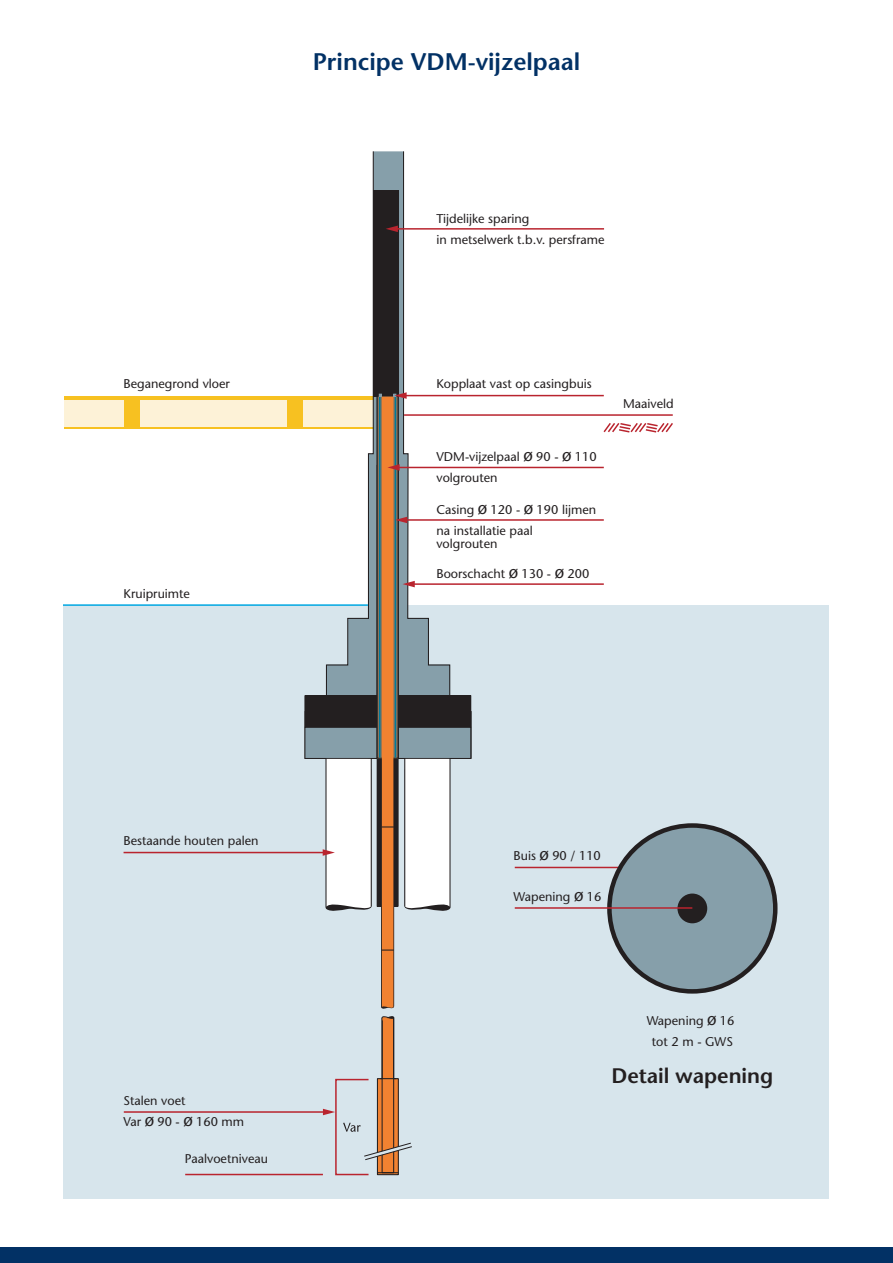
<style>
.page{position:relative;width:893px;height:1263px;background:#fff}
.page>*{position:absolute;margin:0;border:0;box-sizing:border-box;transform-origin:0 0}
.t1{font:600 24px "Stone Sans";color:#023165}
.t2{font:600 21px "Stone Sans";color:#231f20}
.t3{font:12.6px/21px "Stone Sans";color:#231f20}
.s1{font-size:17.85px}
</style>
<div class="page">
<div style="left:0;top:1248px;width:893px;height:15px;background:#023165"></div>
<div style="left:64px;top:605px;width:765px;height:594px;background:#d7e5ec"></div>
<div style="left:64px;top:399px;width:309px;height:29px;background:#fdf2d7"></div>
<hr style="left:64px;top:397px;width:309px;height:3px;background:#f7c121">
<hr style="left:64px;top:427px;width:309px;height:2px;background:#f7c121">
<svg style="left:304px;top:151px;width:168px;height:608px"></svg>
<div style="left:373px;top:190px;width:26px;height:207px;background:#231f20"></div>
<hr style="left:395px;top:228px;width:209px;height:2px;background:#b9242e">
<hr style="left:124px;top:1111px;width:200px;height:2px;background:#b9242e">
<hr style="left:515px;top:867px;width:205px;height:1px;background:#b9242e">
<hr style="left:185px;top:1174px;width:138px;height:1px;background:#b9242e">
<svg style="left:386px;top:226px;width:12px;height:6px"></svg>
<div style="left:305px;top:696px;width:166px;height:31px;background:#231f20"></div>
<div style="left:304px;top:695px;width:167px;height:32px;border:1px solid #231f20"></div>
<div style="left:305px;top:727px;width:166px;height:31px;background:#869faa"></div>
<div style="left:304px;top:727px;width:167px;height:32px;border:1px solid #231f20"></div>
<div style="left:287px;top:397px;width:15px;height:31px;background:#f7c121"></div>
<div style="left:124px;top:397px;width:15px;height:31px;background:#f7c121"></div>
<hr style="left:124px;top:852px;width:199px;height:1px;background:#b9242e">
<hr style="left:404px;top:395px;width:200px;height:1px;background:#b9242e">
<hr style="left:404px;top:519px;width:200px;height:2px;background:#b9242e">
<hr style="left:397px;top:467px;width:207px;height:1px;background:#b9242e">
<hr style="left:404px;top:414px;width:269px;height:2px;background:#b9242e">
<hr style="left:412px;top:583px;width:192px;height:2px;background:#b9242e">
<svg style="left:323px;top:281px;width:129px;height:895px"></svg>
<div style="left:609px;top:825px;width:166px;height:166px;background:#869faa;border-radius:50%"></div>
<div style="left:607px;top:823px;width:170px;height:170px;border:4px solid #231f20;border-radius:50%"></div>
<div style="left:677px;top:893px;width:30px;height:30px;background:#231f20;border-radius:50%"></div>
<hr style="left:515px;top:907px;width:177px;height:2px;background:#b9242e">
<hr style="left:64px;top:604px;width:304px;height:2px;background:#00a7e2">
<svg style="left:603px;top:423px;width:70px;height:10px"></svg>
<p class="t3" style="left:124px;top:373px;width:108px">Beganegrond vloer</p>
<p class="t3" style="left:124px;top:583px;width:68px">Kruipruimte</p>
<h1 class="t1" style="left:313px;top:47px;width:269px">Principe VDM-vijzelpaal</h1>
<p class="t3" style="left:436px;top:208px;width:170px">Tijdelijke sparing<br>in metselwerk t.b.v. persframe</p>
<p class="t3" style="left:436px;top:373px;width:157px">Kopplaat vast op casingbuis</p>
<p class="t3" style="left:436px;top:446px;width:162px">VDM-vijzelpaal <span class="s1">ø</span> 90 - <span class="s1">ø</span> 110 volgrouten</p>
<p class="t3" style="left:436px;top:499px;width:161px">Casing <span class="s1">ø</span> 120 - <span class="s1">ø</span> 190 lijmen na installatie paal</p>
<p class="t3" style="left:436px;top:533px;width:63px">volgrouten</p>
<p class="t3" style="left:436px;top:563px;width:154px">Boorschacht <span class="s1">ø</span> 130 - <span class="s1">ø</span> 200</p>
<p class="t3" style="left:623px;top:393px;width:52px">Maaiveld</p>
<p class="t3" style="left:124px;top:830px;width:137px">Bestaande houten palen</p>
<p class="t3" style="left:124px;top:1090px;width:122px">Stalen voet<br>Var <span class="s1">ø</span> 90 - <span class="s1">ø</span> 160 mm</p>
<p class="t3" style="left:185px;top:1148px;width:85px">Paalvoetniveau</p>
<p class="t3" style="left:514px;top:845px;width:89px">Buis <span class="s1">ø</span> 90 / 110</p>
<p class="t3" style="left:514px;top:886px;width:89px">Wapening <span class="s1">ø</span> 16</p>
<p class="t3" style="left:647px;top:1010px;width:89px;text-align:center">Wapening <span class="s1">ø</span> 16 tot 2 m - GWS</p>
<h2 class="t2" style="left:611px;top:1063px;width:163px">Detail wapening</h2>
</div>
